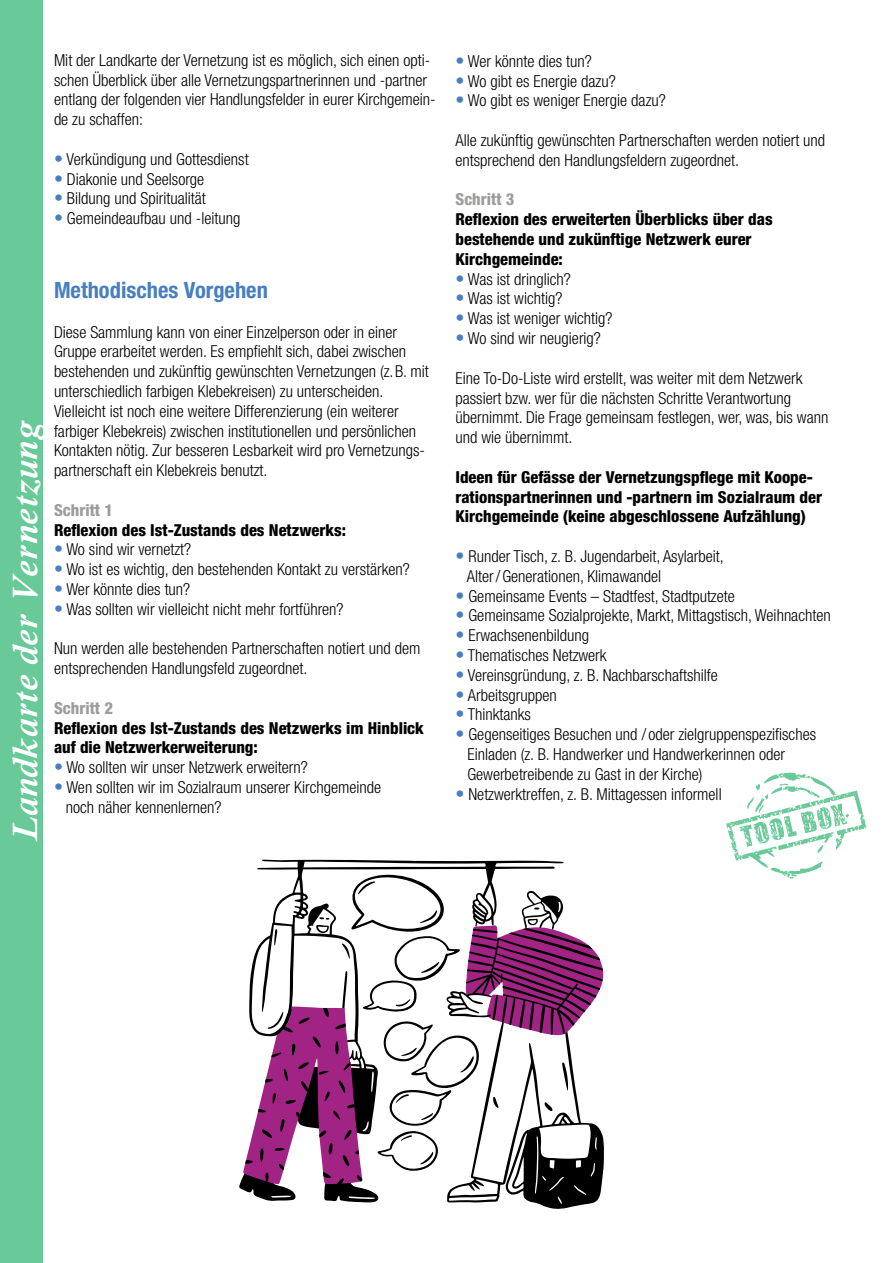
<style>
.page{position:relative;width:893px;height:1263px;background:#fff}
.page>*{position:absolute;margin:0;border:0;box-sizing:border-box;transform-origin:0 0}
.t1{font:italic 600 36px "Times NRMT Pro";color:#fff}
.t2{font:700 condensed 22.5px "Helvetica Neue LT Pro";color:#477fc1}
.t3{font:300 condensed 16.5px/19.8px "Helvetica Neue LT Pro";color:#000}
.t4{font:800 condensed 16.5px/19.8px "Helvetica Neue LT Pro";color:#000}
.t5{font:800 condensed 16.5px "Helvetica Neue LT Pro";color:#9d9d9c}
.s1{font-weight:400;font-stretch:normal;font-size:18px;color:#477fc1}
</style>
<div class="page">
<img style="left:726px;top:772px;width:141px;height:107px">
<div style="left:0;top:0;width:43px;height:1263px;background:#69c998"></div>
<svg style="left:239px;top:860px;width:365px;height:349px"></svg>
<p class="t3" style="left:54px;top:50px;width:383px">Mit der Landkarte der Vernetzung ist es möglich, sich einen opti&shy;schen Überblick über alle Vernetzungspartnerinnen und -partner entlang der folgenden vier Handlungsfelder in eurer Kirchgemein&shy;de zu schaffen:</p>
<p class="t3" style="left:54px;top:149px;width:196px"><span class="s1">•</span> Verkündigung und Gottesdienst</p>
<p class="t3" style="left:54px;top:169px;width:152px"><span class="s1">•</span> Diakonie und Seelsorge</p>
<p class="t3" style="left:54px;top:189px;width:153px"><span class="s1">•</span> Bildung und Spiritualität</p>
<p class="t3" style="left:54px;top:208px;width:188px"><span class="s1">•</span> Gemeindeaufbau und -leitung</p>
<h1 class="t1" style="left:4px;top:842px;width:423px;rotate:-90deg">Landkarte der Vernetzung</h1>
<h2 class="t2" style="left:54px;top:277px;width:215px">Methodisches Vorgehen</h2>
<p class="t3" style="left:54px;top:322px;width:376px">Diese Sammlung kann von einer Einzelperson oder in einer Gruppe erarbeitet werden. Es empfiehlt sich, dabei zwischen bestehenden und zukünftig gewünschten Vernetzungen (z.B. mit unterschiedlich farbigen Klebekreisen) zu unterscheiden.<br>Vielleicht ist noch eine weitere Differenzierung (ein weiterer farbiger Klebekreis) zwischen institutionellen und persönlichen Kontakten nötig. Zur besseren Lesbarkeit wird pro Vernetzungs&shy;partnerschaft ein Klebekreis benutzt.</p>
<p class="t5" style="left:54px;top:500px;width:61px">Schritt 1</p>
<p class="t4" style="left:54px;top:520px;width:294px">Reflexion des Ist-Zustands des Netzwerks:</p>
<p class="t3" style="left:54px;top:540px;width:139px"><span class="s1">•</span> Wo sind wir vernetzt?</p>
<p class="t3" style="left:54px;top:559px;width:357px"><span class="s1">•</span> Wo ist es wichtig, den bestehenden Kontakt zu verstärken?</p>
<p class="t3" style="left:54px;top:579px;width:138px"><span class="s1">•</span> Wer könnte dies tun?</p>
<p class="t3" style="left:54px;top:599px;width:291px"><span class="s1">•</span> Was sollten wir vielleicht nicht mehr fortführen?</p>
<p class="t3" style="left:54px;top:639px;width:368px">Nun werden alle bestehenden Partnerschaften notiert und dem entsprechenden Handlungsfeld zugeordnet.</p>
<p class="t5" style="left:54px;top:698px;width:61px">Schritt 2</p>
<p class="t4" style="left:54px;top:718px;width:371px">Reflexion des Ist-Zustands des Netzwerks im Hinblick auf die Netzwerkerweiterung:</p>
<p class="t3" style="left:54px;top:757px;width:255px"><span class="s1">•</span> Wo sollten wir unser Netzwerk erweitern?</p>
<p class="t3" style="left:66px;top:777px;width:317px;text-indent:-12px"><span class="s1">•</span> Wen sollten wir im Sozialraum unserer Kirchgemeinde noch näher kennenlernen?</p>
<p class="t3" style="left:455px;top:51px;width:138px"><span class="s1">•</span> Wer könnte dies tun?</p>
<p class="t3" style="left:455px;top:71px;width:162px"><span class="s1">•</span> Wo gibt es Energie dazu?</p>
<p class="t3" style="left:455px;top:91px;width:212px"><span class="s1">•</span> Wo gibt es weniger Energie dazu?</p>
<p class="t3" style="left:455px;top:130px;width:371px">Alle zukünftig gewünschten Partnerschaften werden notiert und entsprechend den Handlungsfeldern zugeordnet.</p>
<p class="t5" style="left:455px;top:189px;width:61px">Schritt 3</p>
<p class="t4" style="left:455px;top:209px;width:319px">Reflexion des erweiterten Überblicks über das bestehende und zukünftige Netzwerk eurer<br>Kirchgemeinde:</p>
<p class="t3" style="left:455px;top:269px;width:117px"><span class="s1">•</span> Was ist dringlich?</p>
<p class="t3" style="left:455px;top:289px;width:108px"><span class="s1">•</span> Was ist wichtig?</p>
<p class="t3" style="left:455px;top:308px;width:159px"><span class="s1">•</span> Was ist weniger wichtig?</p>
<p class="t3" style="left:455px;top:328px;width:147px"><span class="s1">•</span> Wo sind wir neugierig?</p>
<p class="t3" style="left:455px;top:368px;width:374px">Eine To-Do-Liste wird erstellt, was weiter mit dem Netzwerk passiert bzw. wer für die nächsten Schritte Verantwortung übernimmt. Die Frage gemeinsam festlegen, wer, was, bis wann und wie übernimmt.</p>
<p class="t4" style="left:455px;top:467px;width:368px">Ideen für Gefässe der Vernetzungspflege mit Koope&shy;rationspartnerinnen und -partnern im Sozialraum der<br>Kirchgemeinde (keine abgeschlossene Aufzählung)</p>
<p class="t3" style="left:467px;top:546px;width:259px;text-indent:-11px"><span class="s1">•</span> Runder Tisch, z. B. Jugendarbeit, Asylarbeit,<br>Alter/Generationen, Klimawandel</p>
<p class="t3" style="left:455px;top:586px;width:281px"><span class="s1">•</span> Gemeinsame Events – Stadtfest, Stadtputzete</p>
<p class="t3" style="left:455px;top:605px;width:377px"><span class="s1">•</span> Gemeinsame Sozialprojekte, Markt, Mittagstisch, Weihnachten</p>
<p class="t3" style="left:455px;top:625px;width:135px"><span class="s1">•</span> Erwachsenenbildung</p>
<p class="t3" style="left:455px;top:645px;width:153px"><span class="s1">•</span> Thematisches Netzwerk</p>
<p class="t3" style="left:455px;top:665px;width:264px"><span class="s1">•</span> Vereinsgründung, z. B. Nachbarschaftshilfe</p>
<p class="t3" style="left:455px;top:685px;width:103px"><span class="s1">•</span> Arbeitsgruppen</p>
<p class="t3" style="left:455px;top:704px;width:77px"><span class="s1">•</span> Thinktanks</p>
<p class="t3" style="left:467px;top:724px;width:350px;text-indent:-12px"><span class="s1">•</span> Gegenseitiges Besuchen und / oder zielgruppenspezifisches<br>Einladen (z. B. Handwerker und Handwerkerinnen oder<br>Gewerbetreibende zu Gast in der Kirche)</p>
<p class="t3" style="left:455px;top:784px;width:268px"><span class="s1">•</span> Netzwerktreffen, z. B. Mittagessen informell</p>
</div>
